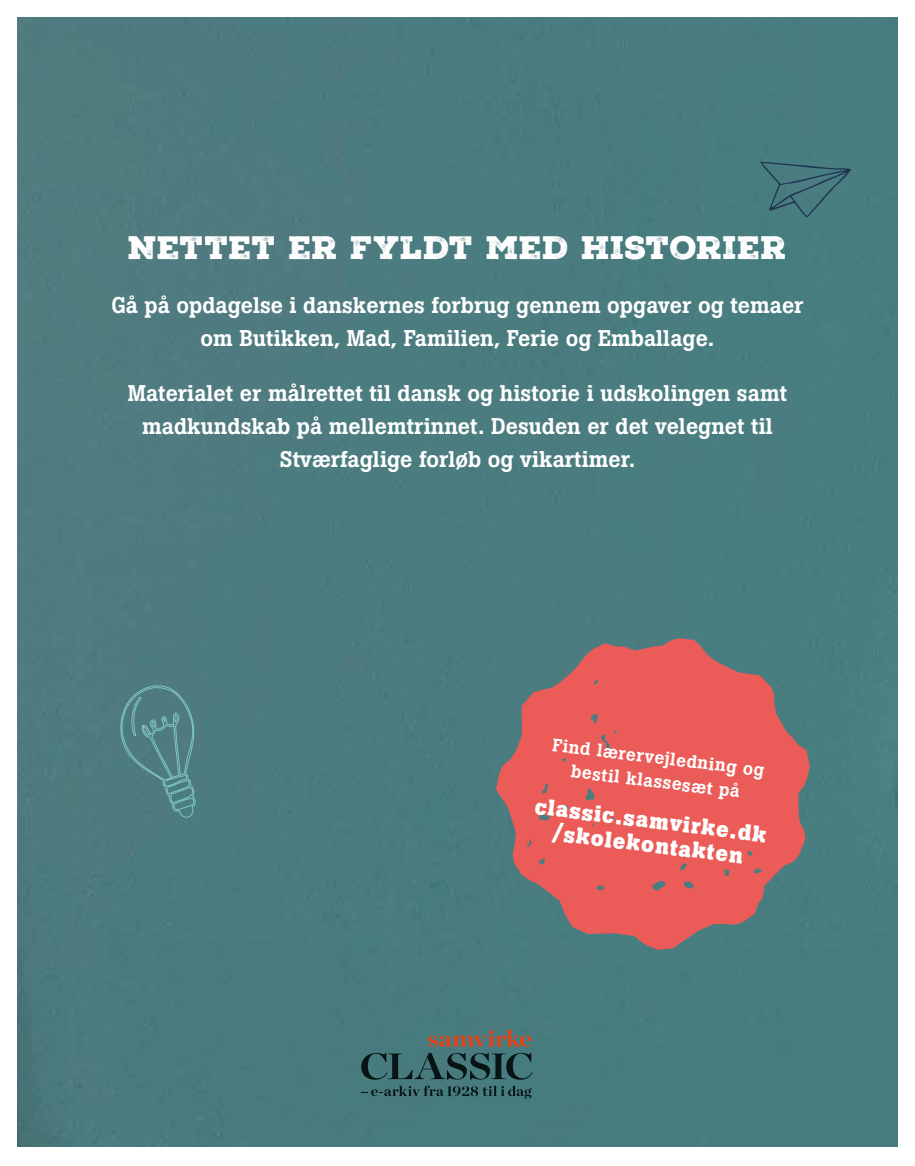
<style>
.page{position:relative;width:915px;height:1166px;background:#fff}
.page>*{position:absolute;margin:0;border:0;box-sizing:border-box;transform-origin:0 0}
.t1{font:31.5px "Nexa Rust Slab Black 01";color:#fff}
.t2{font:500 22.5px/33px "Boton";color:#fff;text-align:center}
.t3{font:700 22.5px/24px "Boton";color:#fff;text-align:center}
.t4{font:500 18px/24px "Boton";color:#fff;text-align:center}
</style>
<div class="page">
<div style="left:18px;top:17px;width:879px;height:1129px;background:#4b7c80"></div>
<svg style="left:361px;top:1052px;width:171px;height:27px;background:#335b5d"></svg>
<svg style="left:428px;top:1029px;width:103px;height:17px;background:#76695e"></svg>
<svg style="left:361px;top:1085px;width:170px;height:13px;background:#386365"></svg>
<svg style="left:117px;top:683px;width:83px;height:138px;background:#538286"></svg>
<svg style="left:759px;top:162px;width:91px;height:55px;background:#43747a"></svg>
<svg style="left:496px;top:638px;width:313px;height:311px;background:#be6462"></svg>
<h1 class="t1" style="left:128px;top:226px;width:660px">NETTET ER FYLDT MED HISTORIER</h1>
<p class="t2" style="left:111px;top:289px;width:693px">Gå på opdagelse i danskernes forbrug gennem opgaver og temaer om Butikken, Mad, Familien, Ferie og Emballage.</p>
<p class="t2" style="left:128px;top:376px;width:660px">Materialet er målrettet til dansk og historie i udskolingen samt madkundskab på mellemtrinnet. Desuden er det velegnet til<br>Stværfaglige forløb og vikartimer.</p>
<p class="t4" style="left:554px;top:732px;width:214px;rotate:7deg">Find lærervejledning og bestil klassesæt på</p>
<p class="t3" style="left:536px;top:794px;width:234px;rotate:7deg">classic.samvirke.dk /skolekontakten</p>
</div>
